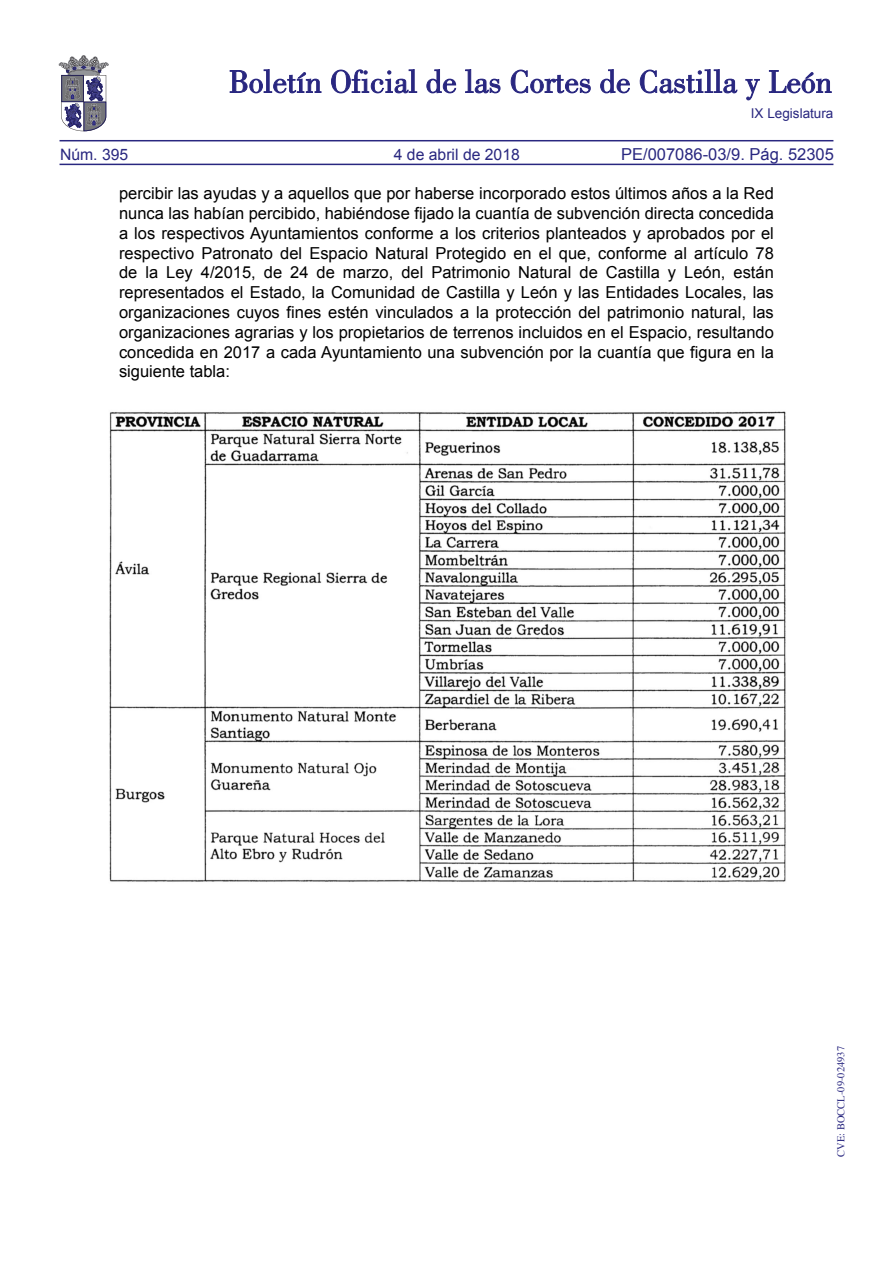
<style>
.page{position:relative;width:893px;height:1263px;background:#fff}
.page>*{position:absolute;margin:0;border:0;box-sizing:border-box;transform-origin:0 0}
.TEXTO_NORMAL{font:16.5px/19.8px "Arial";color:#000;text-align:justify}
.t1{font:16.5px "Arial";color:#292780}
.t2{font:15.75px "Arial";color:#292780}
.t3{font:13.5px "Arial";color:#292780}
.t4{font:10.5px "Times";color:#292780}
</style>
<div class="page">
<hr style="left:60px;top:164px;width:773px;height:1px;background:#292780">
<hr style="left:60px;top:140px;width:773px;height:1px;background:#292780">
<svg style="left:230px;top:69px;width:91px;height:24px"></svg>
<svg style="left:331px;top:69px;width:86px;height:24px"></svg>
<svg style="left:426px;top:69px;width:30px;height:24px"></svg>
<svg style="left:465px;top:69px;width:35px;height:24px"></svg>
<svg style="left:511px;top:70px;width:80px;height:23px"></svg>
<svg style="left:600px;top:69px;width:30px;height:24px"></svg>
<svg style="left:640px;top:69px;width:97px;height:24px"></svg>
<svg style="left:745px;top:79px;width:15px;height:21px"></svg>
<svg style="left:769px;top:70px;width:62px;height:23px"></svg>
<svg style="left:59px;top:55px;width:49px;height:76px"></svg>
<img style="left:109px;top:411px;width:677px;height:471px">
<p class="t3" style="left:751px;top:105px;width:84px">IX Legislatura</p>
<p class="t1" style="left:621px;top:143px;width:214px">PE/007086-03/9. Pág. 52305</p>
<p class="TEXTO_NORMAL" style="left:119px;top:184px;width:656px">percibir las ayudas y a aquellos que por haberse incorporado estos últimos años a la Red nunca las habían percibido, habiéndose fijado la cuantía de subvención directa concedida a los respectivos Ayuntamientos conforme a los criterios planteados y aprobados por el respectivo Patronato del Espacio Natural Protegido en el que, conforme al artículo 78 de la Ley 4/2015, de 24 de marzo, del Patrimonio Natural de Castilla y León, están representados el Estado, la Comunidad de Castilla y León y las Entidades Locales, las organizaciones cuyos fines estén vinculados a la protección del patrimonio natural, las organizaciones agrarias y los propietarios de terrenos incluidos en el Espacio, resultando concedida en 2017 a cada Ayuntamiento una subvención por la cuantía que figura en la siguiente tabla:</p>
<p class="t2" style="left:60px;top:144px;width:70px">Núm. 395</p>
<p class="t2" style="left:394px;top:144px;width:128px">4 de abril de 2018</p>
<p class="t4" style="left:831px;top:1157px;width:112px;rotate:-90deg">CVE: BOCCL-09-024937</p>
</div>
